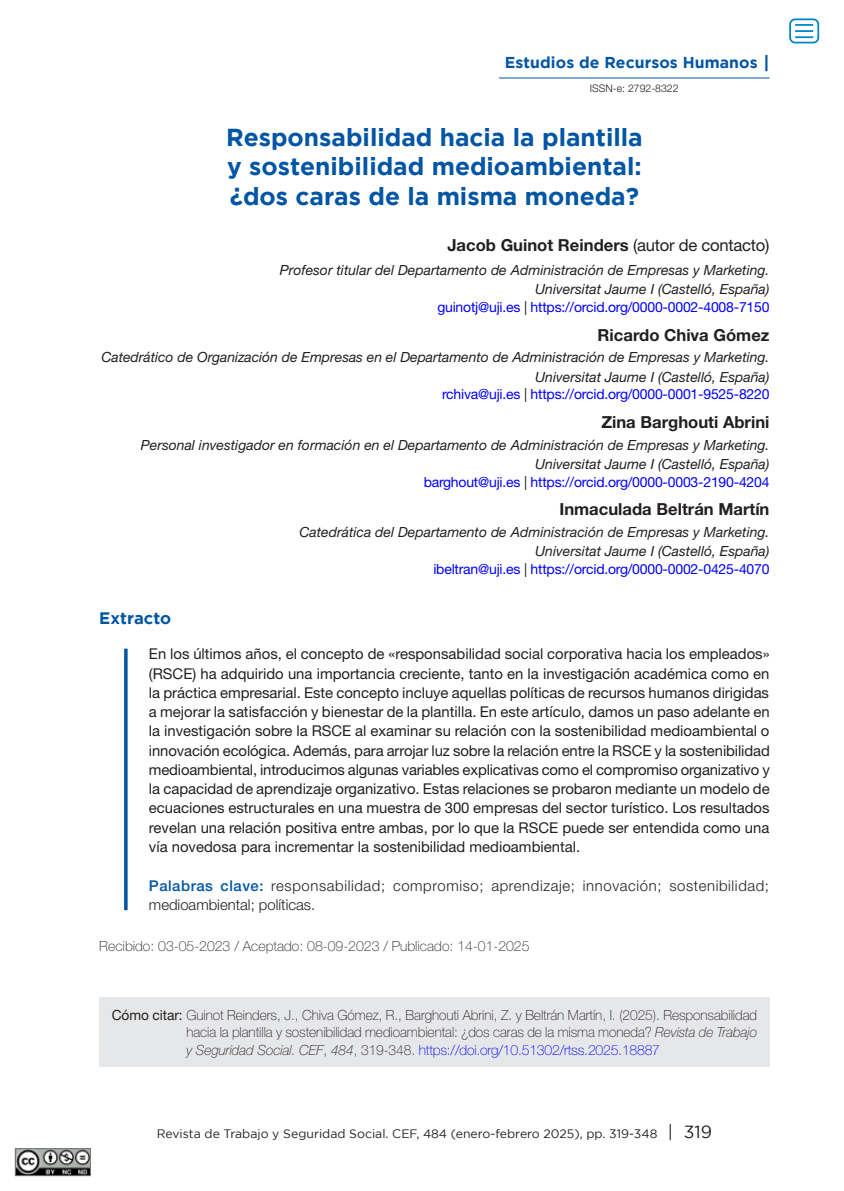
<style>
.page{position:relative;width:844px;height:1191px;background:#fff}
.page>*{position:absolute;margin:0;border:0;box-sizing:border-box;transform-origin:0 0}
.Título_NUEVO_FORMATO{font:700 24.5px/29.8px "Gotham";color:#0155a5;text-align:justify}
.Autor_Helv{font:700 16.62px "Helvetica Neue LT Std";color:#231f20}
.Extracto_helv{font:700 16.62px "Gotham";color:#0155a5}
.Título_NUEVO_FORMATO-2{font:700 15.75px "Gotham";letter-spacing:.005em;color:#0155a5}
.Texto_EXTRACTO{font:14.88px/19.2px "Helvetica Neue LT Std";color:#231f20;text-align:justify}
.P__CLAVE{font:300 14.88px/19.2px "Helvetica Neue LT Std";letter-spacing:.04em;color:#231f20}
.Cargo_Helv{font:italic 14px "Helvetica Neue LT Std";color:#231f20}
.Cómo_citar{font:100 14px/17.5px "Helvetica Neue LT Std";letter-spacing:-.015em;color:#231f20;text-align:justify}
.correo_electrónico{font:14px "Helvetica Neue LT Std";letter-spacing:-.015em;color:#00f}
.FECHAS_DE_TRABAJO{font:100 14px "Helvetica Neue LT Std";color:#231f20}
.t1{font:12.25px "Gotham";color:#231f20}
.t2{font:300 10.5px "Helvetica Neue LT Std";color:#231f20}
.s1{font-size:17.5px}
.s2{font-weight:400}
.s3{color:#231f20}
.s4{font-weight:500;color:#0155a5}
.s5{font-style:italic}
.s6{color:#00f}
</style>
<div class="page">
<hr style="left:499px;top:78px;width:270px;height:1px;background:#0155a5">
<svg style="left:124px;top:648px;width:4px;height:262px"></svg>
<div style="left:99px;top:997px;width:670px;height:70px;background:#e6e7e9"></div>
<img style="left:17px;top:1150px;width:72px;height:24px">
<div style="left:15px;top:1148px;width:76px;height:28px;border:1px solid #76787b"></div>
<div style="left:789px;top:18px;width:30px;height:25px;border:2px solid #0082c8;border-radius:5px"></div>
<svg style="left:795px;top:24px;width:18px;height:14px"></svg>
<p class="Título_NUEVO_FORMATO-2" style="left:505px;top:53px;width:266px">Estudios de Recursos Humanos <span class="s1">|</span></p>
<p class="t2" style="left:589px;top:82px;width:90px">ISSN-e: 2792-8322</p>
<p class="Título_NUEVO_FORMATO" style="left:226px;top:121px;width:418px">Responsabilidad hacia la plantilla y sostenibilidad medioambiental: ¿dos caras de la misma moneda?</p>
<p class="Autor_Helv" style="left:447px;top:235px;width:323px">Jacob Guinot Reinders <span class="s2">(autor de contacto)</span></p>
<p class="Cargo_Helv" style="left:280px;top:262px;width:491px">Profesor titular del Departamento de Administración de Empresas y Marketing.</p>
<p class="Cargo_Helv" style="left:535px;top:281px;width:236px">Universitat Jaume I (Castelló, España)</p>
<p class="correo_electrónico" style="left:437px;top:299px;width:333px">guinotj@uji.es <span class="s3">|</span> https://orcid.org/0000-0002-4008-7150</p>
<p class="Autor_Helv" style="left:597px;top:324px;width:173px">Ricardo Chiva Gómez</p>
<p class="Cargo_Helv" style="left:101px;top:349px;width:669px">Catedrático de Organización de Empresas en el Departamento de Administración de Empresas y Marketing.</p>
<p class="Cargo_Helv" style="left:535px;top:368px;width:236px">Universitat Jaume I (Castelló, España)</p>
<p class="correo_electrónico" style="left:442px;top:386px;width:329px">rchiva@uji.es <span class="s3">|</span> https://orcid.org/0000-0001-9525-8220</p>
<p class="Autor_Helv" style="left:601px;top:412px;width:170px">Zina Barghouti Abrini</p>
<p class="Cargo_Helv" style="left:141px;top:436px;width:630px">Personal investigador en formación en el Departamento de Administración de Empresas y Marketing.</p>
<p class="Cargo_Helv" style="left:535px;top:455px;width:236px">Universitat Jaume I (Castelló, España)</p>
<p class="correo_electrónico" style="left:423px;top:473px;width:347px">barghout@uji.es <span class="s3">|</span> https://orcid.org/0000-0003-2190-4204</p>
<p class="Autor_Helv" style="left:559px;top:499px;width:211px">Inmaculada Beltrán Martín</p>
<p class="Cargo_Helv" style="left:299px;top:523px;width:471px">Catedrática del Departamento de Administración de Empresas y Marketing.</p>
<p class="Cargo_Helv" style="left:535px;top:543px;width:236px">Universitat Jaume I (Castelló, España)</p>
<p class="correo_electrónico" style="left:433px;top:560px;width:337px">ibeltran@uji.es <span class="s3">|</span> https://orcid.org/0000-0002-0425-4070</p>
<p class="Extracto_helv" style="left:99px;top:608px;width:73px">Extracto</p>
<p class="Texto_EXTRACTO" style="left:149px;top:644px;width:622px">En los últimos años, el concepto de «responsabilidad social corporativa hacia los empleados» (RSCE) ha adquirido una importancia creciente, tanto en la investigación académica como en la práctica empresarial. Este concepto incluye aquellas políticas de recursos humanos dirigidas a mejorar la satisfacción y bienestar de la plantilla. En este artículo, damos un paso adelante en la investigación sobre la RSCE al examinar su relación con la sostenibilidad medioambiental o innovación ecológica. Además, para arrojar luz sobre la relación entre la RSCE y la sostenibilidad medioambiental, introducimos algunas variables explicativas como el compromiso organizativo y la capacidad de aprendizaje organizativo. Estas relaciones se probaron mediante un modelo de ecuaciones estructurales en una muestra de 300 empresas del sector turístico. Los resultados revelan una relación positiva entre ambas, por lo que la RSCE puede ser entendida como una vía novedosa para incrementar la sostenibilidad medioambiental.</p>
<p class="P__CLAVE" style="left:149px;top:875px;width:621px"><span class="s4">Palabras clave:</span> responsabilidad; compromiso; aprendizaje; innovación; sostenibilidad; medioambiental; políticas.</p>
<p class="FECHAS_DE_TRABAJO" style="left:99px;top:938px;width:431px">Recibido: 03-05-2023 / Aceptado: 08-09-2023 / Publicado: 14-01-2025</p>
<p class="Cómo_citar" style="left:186px;top:1005px;width:572px;text-indent:-75px"><span class="s2">Cómo citar:</span> Guinot Reinders, J., Chiva Gómez, R., Barghouti Abrini, Z. y Beltrán Martín, I. (2025). Responsabilidad hacia la plantilla y sostenibilidad medioambiental: ¿dos caras de la misma moneda? <span class="s5">Revista de Trabajo y Seguridad Social. CEF</span>, <span class="s5">484</span>, 319-348. <span class="s6">https://doi.org/10.51302/rtss.2025.18887</span></p>
<p class="t1" style="left:157px;top:1127px;width:556px">Revista de Trabajo y Seguridad Social. CEF, 484 (enero-febrero 2025), pp. 319-348 <span class="s1">| 319</span></p>
</div>
